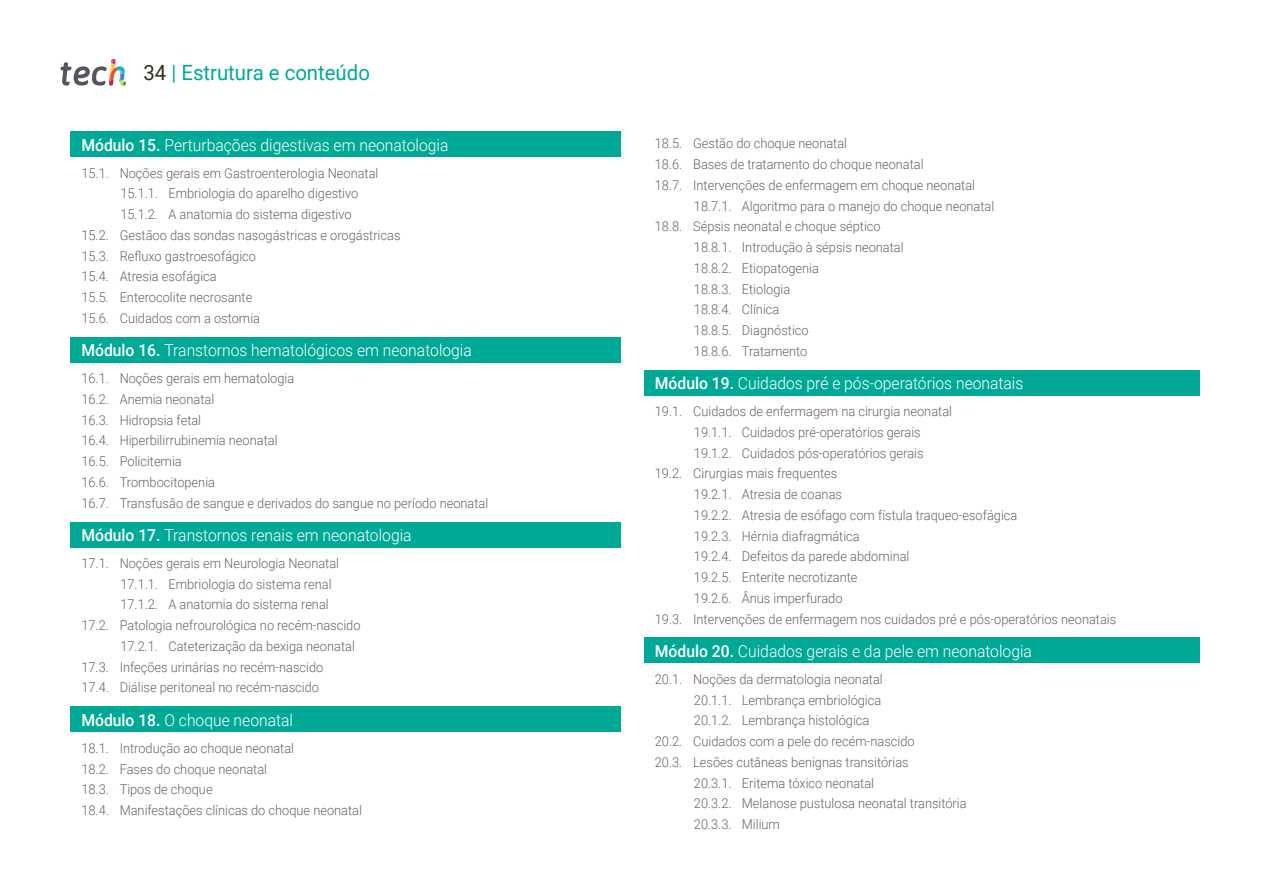
<style>
.page{position:relative;width:1263px;height:893px;background:#fff}
.page>*{position:absolute;margin:0;border:0;box-sizing:border-box;transform-origin:0 0}
.t1{font:21px "Roboto";color:#00a996}
.t2{font:300 16.5px "Roboto";color:#fff;scale:.95 1}
.t3{font:300 13.5px/20.7px "Roboto";color:#61646a;scale:.95 1}
.s1{color:#312e20}
.s2{font-weight:500}
</style>
<div class="page">
<div style="left:70px;top:132px;width:551px;height:25px;background:#00a996"></div>
<div style="left:70px;top:337px;width:551px;height:25px;background:#00a996"></div>
<div style="left:70px;top:522px;width:551px;height:25px;background:#00a996"></div>
<div style="left:70px;top:707px;width:551px;height:25px;background:#00a996"></div>
<div style="left:644px;top:370px;width:555px;height:25px;background:#00a996"></div>
<div style="left:644px;top:638px;width:555px;height:25px;background:#00a996"></div>
<svg style="left:61px;top:59px;width:65px;height:27px"></svg>
<h1 class="t1" style="left:144px;top:57px;width:228px"><span class="s1">34</span> | Estrutura e conteúdo</h1>
<p class="t2" style="left:81px;top:133px;width:388px"><span class="s2">Módulo 15.</span> Perturbações digestivas em neonatologia</p>
<p class="t3" style="left:81px;top:162px;width:314px">15.1. Noções gerais em Gastroenterologia Neonatal</p>
<p class="t3" style="left:120px;top:183px;width:252px">15.1.1. Embriologia do aparelho digestivo</p>
<p class="t3" style="left:120px;top:203px;width:245px">15.1.2. A anatomia do sistema digestivo</p>
<p class="t3" style="left:81px;top:224px;width:337px">15.2. Gestãoo das sondas nasogástricas e orogástricas</p>
<p class="t3" style="left:81px;top:245px;width:185px">15.3. Refluxo gastroesofágico</p>
<p class="t3" style="left:81px;top:266px;width:144px">15.4. Atresia esofágica</p>
<p class="t3" style="left:81px;top:286px;width:181px">15.5. Enterocolite necrosante</p>
<p class="t3" style="left:81px;top:307px;width:190px">15.6. Cuidados com a ostomia</p>
<p class="t2" style="left:81px;top:339px;width:413px"><span class="s2">Módulo 16.</span> Transtornos hematológicos em neonatologia</p>
<p class="t3" style="left:81px;top:368px;width:430px">16.1. Noções gerais em hematologia<br>16.2. Anemia neonatal<br>16.3. Hidropsia fetal<br>16.4. Hiperbilirrubinemia neonatal<br>16.5. Policitemia<br>16.6. Trombocitopenia<br>16.7. Transfusão de sangue e derivados do sangue no período neonatal</p>
<p class="t2" style="left:81px;top:523px;width:349px"><span class="s2">Módulo 17.</span> Transtornos renais em neonatologia</p>
<p class="t3" style="left:81px;top:552px;width:273px">17.1. Noções gerais em Neurologia Neonatal</p>
<p class="t3" style="left:120px;top:573px;width:224px">17.1.1. Embriologia do sistema renal</p>
<p class="t3" style="left:120px;top:594px;width:221px">17.1.2. A anatomia do sistema renal</p>
<p class="t3" style="left:81px;top:615px;width:295px">17.2. Patologia nefrourológica no recém-nascido</p>
<p class="t3" style="left:120px;top:635px;width:248px">17.2.1. Cateterização da bexiga neonatal</p>
<p class="t3" style="left:81px;top:656px;width:256px">17.3. Infeções urinárias no recém-nascido</p>
<p class="t3" style="left:81px;top:677px;width:252px">17.4. Diálise peritoneal no recém-nascido</p>
<p class="t2" style="left:81px;top:708px;width:224px"><span class="s2">Módulo 18.</span> O choque neonatal</p>
<p class="t3" style="left:81px;top:737px;width:297px">18.1. Introdução ao choque neonatal<br>18.2. Fases do choque neonatal<br>18.3. Tipos de choque<br>18.4. Manifestações clínicas do choque neonatal</p>
<p class="t3" style="left:655px;top:133px;width:204px">18.5. Gestão do choque neonatal</p>
<p class="t3" style="left:655px;top:153px;width:284px">18.6. Bases de tratamento do choque neonatal</p>
<p class="t3" style="left:655px;top:174px;width:339px">18.7. Intervenções de enfermagem em choque neonatal</p>
<p class="t3" style="left:694px;top:195px;width:318px">18.7.1. Algoritmo para o manejo do choque neonatal</p>
<p class="t3" style="left:655px;top:216px;width:239px">18.8. Sépsis neonatal e choque séptico</p>
<p class="t3" style="left:694px;top:236px;width:222px">18.8.1. Introdução à sépsis neonatal</p>
<p class="t3" style="left:694px;top:257px;width:133px">18.8.2. Etiopatogenia</p>
<p class="t3" style="left:694px;top:278px;width:103px">18.8.3. Etiologia</p>
<p class="t3" style="left:694px;top:299px;width:91px">18.8.4. Clínica</p>
<p class="t3" style="left:694px;top:319px;width:122px">18.8.5. Diagnóstico</p>
<p class="t3" style="left:694px;top:340px;width:121px">18.8.6. Tratamento</p>
<p class="t2" style="left:655px;top:371px;width:389px"><span class="s2">Módulo 19.</span> Cuidados pré e pós-operatórios neonatais</p>
<p class="t3" style="left:655px;top:400px;width:314px">19.1. Cuidados de enfermagem na cirurgia neonatal</p>
<p class="t3" style="left:694px;top:421px;width:240px">19.1.1. Cuidados pré-operatórios gerais</p>
<p class="t3" style="left:694px;top:442px;width:243px">19.1.2. Cuidados pós-operatórios gerais</p>
<p class="t3" style="left:655px;top:463px;width:193px">19.2. Cirurgias mais frequentes</p>
<p class="t3" style="left:694px;top:483px;width:157px">19.2.1. Atresia de coanas</p>
<p class="t3" style="left:694px;top:504px;width:342px">19.2.2. Atresia de esófago com fístula traqueo-esofágica</p>
<p class="t3" style="left:694px;top:525px;width:176px">19.2.3. Hérnia diafragmática</p>
<p class="t3" style="left:694px;top:546px;width:228px">19.2.4. Defeitos da parede abdominal</p>
<p class="t3" style="left:694px;top:566px;width:174px">19.2.5. Enterite necrotizante</p>
<p class="t3" style="left:694px;top:587px;width:158px">19.2.6. Ânus imperfurado</p>
<p class="t3" style="left:655px;top:608px;width:487px">19.3. Intervenções de enfermagem nos cuidados pré e pós-operatórios neonatais</p>
<p class="t2" style="left:655px;top:639px;width:398px"><span class="s2">Módulo 20.</span> Cuidados gerais e da pele em neonatologia</p>
<p class="t3" style="left:655px;top:668px;width:241px">20.1. Noções da dermatologia neonatal</p>
<p class="t3" style="left:694px;top:689px;width:199px">20.1.1. Lembrança embriológica</p>
<p class="t3" style="left:694px;top:710px;width:186px">20.1.2. Lembrança histológica</p>
<p class="t3" style="left:655px;top:730px;width:275px">20.2. Cuidados com a pele do recém-nascido</p>
<p class="t3" style="left:655px;top:751px;width:269px">20.3. Lesões cutâneas benignas transitórias</p>
<p class="t3" style="left:694px;top:772px;width:191px">20.3.1. Eritema tóxico neonatal</p>
<p class="t3" style="left:694px;top:793px;width:289px">20.3.2. Melanose pustulosa neonatal transitória</p>
<p class="t3" style="left:694px;top:813px;width:92px">20.3.3. Milium</p>
</div>
